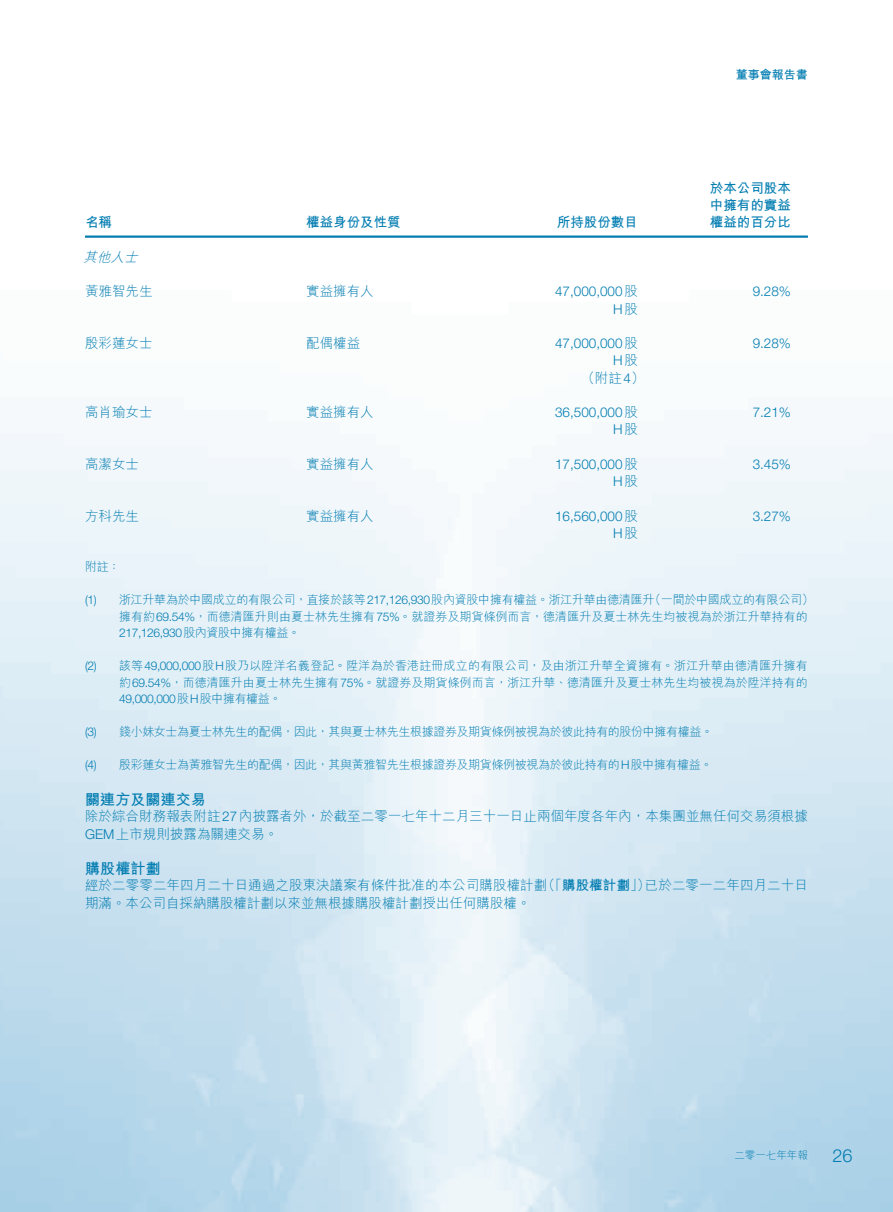
<style>
.page{position:relative;width:893px;height:1212px;background:#fff}
.page>*{position:absolute;margin:0;border:0;box-sizing:border-box;transform-origin:0 0}
.t1{font:300 18px "Helvetica Neue LT Std";color:#007cb1}
.t2{font:15px "M Hei HK Bold B5 pc H";letter-spacing:.01em;color:#007cb1}
.t3{font:13.5px/17.2px "M Hei HK Light B5 pc H";letter-spacing:.005em;color:#007cb1}
.t4{font:300 13.5px "Helvetica Neue LT Std";color:#007cb1}
.t5{font:13.5px/17.2px "M Hei HK Bold B5 pc H";color:#007cb1}
.t6{font:italic 13.5px "M Hei HK Light B5 pc H";color:#007cb1}
.t7{font:12px/16.5px "M Hei HK Light B5 pc H";letter-spacing:-.02em;color:#007cb1}
.t8{font:12px "M Hei HK Bold B5 pc H";color:#007cb1}
.t9{font:10.5px "M Hei HK Light B5 pc H";color:#007cb1}
.s1{font-family:"M Hei HK Light B5 pc H";font-weight:400}
.s2{font-family:"Helvetica Neue LT Std";font-weight:300}
.s3{font-family:"M Hei HK Bold B5 pc H"}
</style>
<div class="page">
<hr style="left:85px;top:235px;width:723px;height:3px;background:#007cb1">
<p class="t8" style="left:736px;top:70px;width:73px">董事會報告書</p>
<p class="t5" style="left:710px;top:181px;width:82px">於本公司股本中擁有的實益</p>
<p class="t5" style="left:85px;top:215px;width:28px">名稱</p>
<p class="t5" style="left:306px;top:215px;width:96px">權益身份及性質</p>
<p class="t5" style="left:557px;top:215px;width:82px">所持股份數目</p>
<p class="t5" style="left:710px;top:215px;width:82px">權益的百分比</p>
<p class="t6" style="left:84px;top:252px;width:59px">其他人士</p>
<p class="t3" style="left:85px;top:284px;width:69px">黃雅智先生</p>
<p class="t3" style="left:306px;top:284px;width:69px">實益擁有人</p>
<p class="t4" style="left:555px;top:287px;width:84px">47,000,000<span class="s1">股</span></p>
<p class="t4" style="left:753px;top:287px;width:40px">9.28%</p>
<p class="t4" style="left:613px;top:304px;width:26px">H<span class="s1">股</span></p>
<p class="t3" style="left:85px;top:336px;width:69px">殷彩蓮女士</p>
<p class="t3" style="left:306px;top:336px;width:55px">配偶權益</p>
<p class="t4" style="left:555px;top:338px;width:84px">47,000,000<span class="s1">股</span></p>
<p class="t4" style="left:753px;top:338px;width:40px">9.28%</p>
<p class="t3" style="left:581px;top:353px;width:65px;text-indent:32px"><span class="s2">H</span>股（附註<span class="s2">4</span>）</p>
<p class="t3" style="left:85px;top:405px;width:69px">高肖瑜女士</p>
<p class="t3" style="left:306px;top:405px;width:69px">實益擁有人</p>
<p class="t4" style="left:555px;top:407px;width:84px">36,500,000<span class="s1">股</span></p>
<p class="t4" style="left:753px;top:407px;width:40px">7.21%</p>
<p class="t4" style="left:613px;top:425px;width:26px">H<span class="s1">股</span></p>
<p class="t3" style="left:85px;top:457px;width:55px">高潔女士</p>
<p class="t3" style="left:306px;top:457px;width:69px">實益擁有人</p>
<p class="t4" style="left:555px;top:459px;width:84px">17,500,000<span class="s1">股</span></p>
<p class="t4" style="left:753px;top:459px;width:40px">3.45%</p>
<p class="t4" style="left:613px;top:476px;width:26px">H<span class="s1">股</span></p>
<p class="t3" style="left:85px;top:509px;width:55px">方科先生</p>
<p class="t3" style="left:306px;top:509px;width:69px">實益擁有人</p>
<p class="t4" style="left:555px;top:511px;width:84px">16,560,000<span class="s1">股</span></p>
<p class="t4" style="left:753px;top:511px;width:40px">3.27%</p>
<p class="t4" style="left:613px;top:528px;width:26px">H<span class="s1">股</span></p>
<p class="t7" style="left:85px;top:560px;width:37px">附註：</p>
<p class="t7" style="left:119px;top:593px;width:696px;text-indent:-34px"><span class="s2">(1)</span> 浙江升華為於中國成立的有限公司，直接於該等<span class="s2">217,126,930</span>股內資股中擁有權益。浙江升華由德清匯升（一間於中國成立的有限公司）擁有約<span class="s2">69.54%</span>，而德清匯升則由夏士林先生擁有<span class="s2">75%</span>。就證券及期貨條例而言，德清匯升及夏士林先生均被視為於浙江升華持有的<br><span class="s2">217,126,930</span>股內資股中擁有權益。</p>
<p class="t7" style="left:119px;top:659px;width:690px;text-align:justify;text-indent:-34px"><span class="s2">(2)</span> 該等<span class="s2">49,000,000</span>股<span class="s2">H</span>股乃以陞洋名義登記。陞洋為於香港註冊成立的有限公司，及由浙江升華全資擁有。浙江升華由德清匯升擁有約<span class="s2">69.54%</span>，而德清匯升由夏士林先生擁有<span class="s2">75%</span>。就證券及期貨條例而言，浙江升華、德清匯升及夏士林先生均被視為於陞洋持有的<span class="s2">49,000,000</span>股<span class="s2">H</span>股中擁有權益。</p>
<p class="t7" style="left:85px;top:725px;width:630px"><span class="s2">(3)</span> 錢小妹女士為夏士林先生的配偶，因此，其與夏士林先生根據證券及期貨條例被視為於彼此持有的股份中擁有權益。</p>
<p class="t7" style="left:85px;top:758px;width:629px"><span class="s2">(4)</span> 殷彩蓮女士為黃雅智先生的配偶，因此，其與黃雅智先生根據證券及期貨條例被視為於彼此持有的<span class="s2">H</span>股中擁有權益。</p>
<p class="t2" style="left:85px;top:794px;width:123px">關連方及關連交易</p>
<p class="t3" style="left:85px;top:809px;width:724px">除於綜合財務報表附註<span class="s2">27</span>內披露者外，於截至二零一七年十二月三十一日止兩個年度各年內，本集團並無任何交易須根據<br><span class="s2">GEM</span>上市規則披露為關連交易。</p>
<p class="t2" style="left:85px;top:863px;width:77px">購股權計劃</p>
<p class="t3" style="left:85px;top:878px;width:724px">經於二零零二年四月二十日通過之股東決議案有條件批准的本公司購股權計劃（「<span class="s3">購股權計劃</span>」）已於二零一二年四月二十日期滿。本公司自採納購股權計劃以來並無根據購股權計劃授出任何購股權。</p>
<p class="t9" style="left:734px;top:1151px;width:75px">二零一七年年報</p>
<p class="t1" style="left:832px;top:1149px;width:22px">26</p>
</div>
